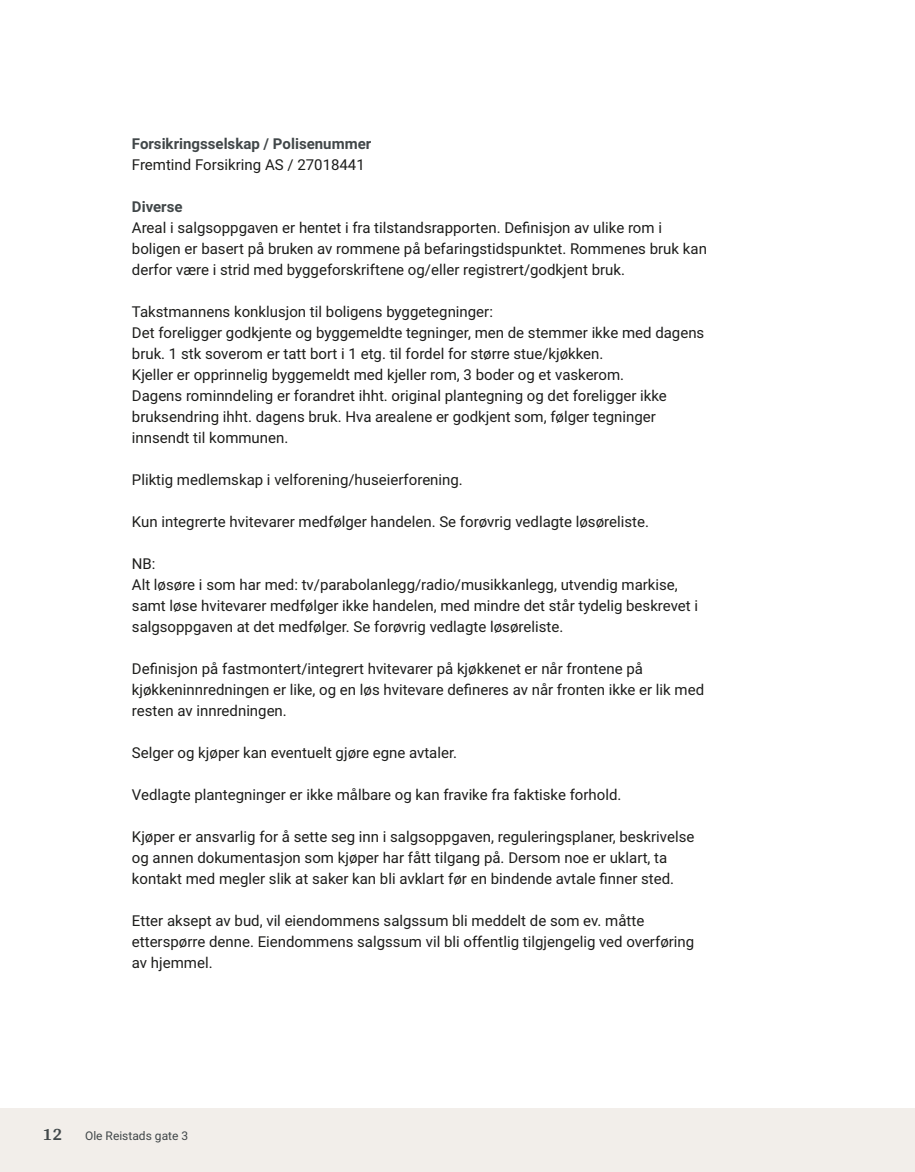
<style>
.page{position:relative;width:915px;height:1172px;background:#fff}
.page>*{position:absolute;margin:0;border:0;box-sizing:border-box;transform-origin:0 0}
.t1{font:700 18px "Arya";color:#414749}
.t2{font:15px/21px "Roboto Vitec";color:#1d1d1b}
.t3{font:700 15px "Roboto Vitec";color:#414749}
.t4{font:12px "Roboto Vitec";color:#414749}
</style>
<div class="page">
<div style="left:0;top:1108px;width:914px;height:64px;background:#f2eeea"></div>
<p class="t3" style="left:132px;top:133px;width:241px">Forsikringsselskap / Polisenummer</p>
<p class="t2" style="left:132px;top:153px;width:234px">Fremtind Forsikring AS / 27018441</p>
<p class="t3" style="left:132px;top:196px;width:52px">Diverse</p>
<p class="t2" style="left:132px;top:216px;width:576px">Areal i salgsoppgaven er hentet i fra tilstandsrapporten. Definisjon av ulike rom i boligen er basert på bruken av rommene på befaringstidspunktet. Rommenes bruk kan derfor være i strid med byggeforskriftene og/eller registrert/godkjent bruk.</p>
<p class="t2" style="left:132px;top:300px;width:573px">Takstmannens konklusjon til boligens byggetegninger:<br>Det foreligger godkjente og byggemeldte tegninger, men de stemmer ikke med dagens bruk. 1 stk soverom er tatt bort i 1 etg. til fordel for større stue/kjøkken.<br>Kjeller er opprinnelig byggemeldt med kjeller rom, 3 boder og et vaskerom.<br>Dagens rominndeling er forandret ihht. original plantegning og det foreligger ikke bruksendring ihht. dagens bruk. Hva arealene er godkjent som, følger tegninger innsendt til kommunen.</p>
<p class="t2" style="left:132px;top:468px;width:332px">Pliktig medlemskap i velforening/huseierforening.</p>
<p class="t2" style="left:132px;top:510px;width:518px">Kun integrerte hvitevarer medfølger handelen. Se forøvrig vedlagte løsøreliste.</p>
<p class="t2" style="left:132px;top:552px;width:567px">NB:<br>Alt løsøre i som har med: tv/parabolanlegg/radio/musikkanlegg, utvendig markise, samt løse hvitevarer medfølger ikke handelen, med mindre det står tydelig beskrevet i salgsoppgaven at det medfølger. Se forøvrig vedlagte løsøreliste.</p>
<p class="t2" style="left:132px;top:657px;width:573px">Definisjon på fastmontert/integrert hvitevarer på kjøkkenet er når frontene på kjøkkeninnredningen er like, og en løs hvitevare defineres av når fronten ikke er lik med resten av innredningen.</p>
<p class="t2" style="left:132px;top:741px;width:326px">Selger og kjøper kan eventuelt gjøre egne avtaler.</p>
<p class="t2" style="left:132px;top:783px;width:491px">Vedlagte plantegninger er ikke målbare og kan fravike fra faktiske forhold.</p>
<p class="t2" style="left:132px;top:825px;width:563px">Kjøper er ansvarlig for å sette seg inn i salgsoppgaven, reguleringsplaner, beskrivelse og annen dokumentasjon som kjøper har fått tilgang på. Dersom noe er uklart, ta kontakt med megler slik at saker kan bli avklart før en bindende avtale finner sted.</p>
<p class="t2" style="left:132px;top:909px;width:563px">Etter aksept av bud, vil eiendommens salgssum bli meddelt de som ev. måtte etterspørre denne. Eiendommens salgssum vil bli offentlig tilgjengelig ved overføring av hjemmel.</p>
<p class="t1" style="left:43px;top:1123px;width:21px">12</p>
<p class="t4" style="left:85px;top:1127px;width:105px">Ole Reistads gate 3</p>
</div>
